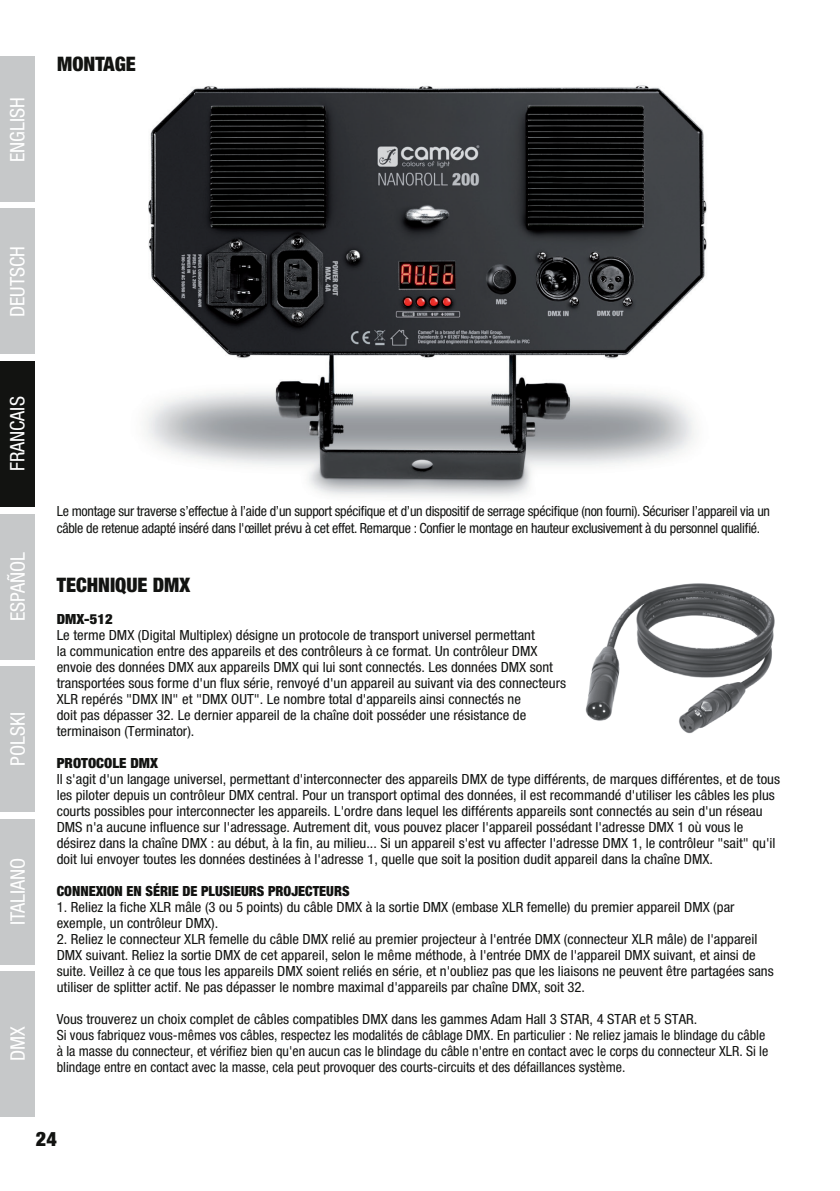
<style>
.page{position:relative;width:840px;height:1191px;background:#fff}
.page>*{position:absolute;margin:0;border:0;box-sizing:border-box;transform-origin:0 0}
.t1{font:condensed 20px "Helvetica Neue LT Std";color:#fff}
.t2{font:900 condensed 20px "Helvetica Neue LT Pro";color:#121311}
.t3{font:900 condensed 20px "Helvetica Neue LT Std";color:#121311}
.t4{font:condensed 14px/16px "Helvetica Neue LT Pro";color:#121311;scale:1.05 1}
.t5{font:condensed 14px/16.8px "Helvetica Neue LT Pro";letter-spacing:-.02em;color:#121311}
.t6{font:900 condensed 14px "Helvetica Neue LT Pro";color:#121311}
.t7{font:900 condensed 14px "Helvetica Neue LT Pro";color:#121311;scale:1.05 1}
</style>
<div class="page">
<div style="left:0;top:57px;width:35px;height:145px;background:#c6c8c9"></div>
<div style="left:0;top:209px;width:35px;height:145px;background:#c6c8c9"></div>
<div style="left:0;top:361px;width:35px;height:146px;background:#121311"></div>
<div style="left:0;top:514px;width:35px;height:146px;background:#c6c8c9"></div>
<div style="left:0;top:666px;width:35px;height:146px;background:#c6c8c9"></div>
<div style="left:0;top:819px;width:35px;height:145px;background:#c6c8c9"></div>
<div style="left:0;top:971px;width:35px;height:145px;background:#c6c8c9"></div>
<img style="left:145px;top:85px;width:562px;height:412px">
<img style="left:585px;top:583px;width:190px;height:151px">
<h1 class="t1" style="left:6px;top:162px;width:66px;rotate:-90deg">ENGLISH</h1>
<h1 class="t2" style="left:57px;top:52px;width:80px">MONTAGE</h1>
<h1 class="t1" style="left:6px;top:317px;width:73px;rotate:-90deg">DEUTSCH</h1>
<h1 class="t1" style="left:6px;top:471px;width:76px;rotate:-90deg">FRANCAIS</h1>
<h1 class="t1" style="left:6px;top:621px;width:71px;rotate:-90deg">ESPAÑOL</h1>
<h1 class="t1" style="left:6px;top:765px;width:55px;rotate:-90deg">POLSKI</h1>
<h1 class="t1" style="left:6px;top:925px;width:69px;rotate:-90deg">ITALIANO</h1>
<h1 class="t1" style="left:6px;top:1061px;width:36px;rotate:-90deg">DMX</h1>
<p class="t5" style="left:57px;top:502px;width:714px">Le montage sur traverse s’effectue à l’aide d’un support spécifique et d’un dispositif de serrage spécifique (non fourni). Sécuriser l’appareil via un câble de retenue adapté inséré dans l'œillet prévu à cet effet. Remarque : Confier le montage en hauteur exclusivement à du personnel qualifié.</p>
<h1 class="t2" style="left:57px;top:573px;width:135px">TECHNIQUE DMX</h1>
<p class="t7" style="left:57px;top:611px;width:55px">DMX-512</p>
<p class="t4" style="left:57px;top:627px;width:486px">Le terme DMX (Digital Multiplex) désigne un protocole de transport universel permettant<br>la communication entre des appareils et des contrôleurs à ce format. Un contrôleur DMX envoie des données DMX aux appareils DMX qui lui sont connectés. Les données DMX sont transportées sous forme d'un flux série, renvoyé d'un appareil au suivant via des connecteurs XLR repérés "DMX IN" et "DMX OUT". Le nombre total d'appareils ainsi connectés ne<br>doit pas dépasser 32. Le dernier appareil de la chaîne doit posséder une résistance de terminaison (Terminator).</p>
<p class="t7" style="left:57px;top:755px;width:98px">PROTOCOLE DMX</p>
<p class="t4" style="left:57px;top:771px;width:690px">Il s'agit d'un langage universel, permettant d'interconnecter des appareils DMX de type différents, de marques différentes, et de tous les piloter depuis un contrôleur DMX central. Pour un transport optimal des données, il est recommandé d'utiliser les câbles les plus courts possibles pour interconnecter les appareils. L'ordre dans lequel les différents appareils sont connectés au sein d'un réseau DMS n'a aucune influence sur l'adressage. Autrement dit, vous pouvez placer l'appareil possédant l'adresse DMX 1 où vous le désirez dans la chaîne DMX : au début, à la fin, au milieu... Si un appareil s'est vu affecter l'adresse DMX 1, le contrôleur "sait" qu'il doit lui envoyer toutes les données destinées à l'adresse 1, quelle que soit la position dudit appareil dans la chaîne DMX.</p>
<p class="t6" style="left:57px;top:883px;width:294px">CONNEXION EN SÉRIE DE PLUSIEURS PROJECTEURS</p>
<p class="t4" style="left:57px;top:899px;width:646px">1. Reliez la fiche XLR mâle (3 ou 5 points) du câble DMX à la sortie DMX (embase XLR femelle) du premier appareil DMX (par exemple, un contrôleur DMX).</p>
<p class="t4" style="left:57px;top:931px;width:684px">2. Reliez le connecteur XLR femelle du câble DMX relié au premier projecteur à l'entrée DMX (connecteur XLR mâle) de l'appareil DMX suivant. Reliez la sortie DMX de cet appareil, selon le même méthode, à l'entrée DMX de l'appareil DMX suivant, et ainsi de suite. Veillez à ce que tous les appareils DMX soient reliés en série, et n'oubliez pas que les liaisons ne peuvent être partagées sans utiliser de splitter actif. Ne pas dépasser le nombre maximal d'appareils par chaîne DMX, soit 32.</p>
<p class="t4" style="left:57px;top:1011px;width:679px">Vous trouverez un choix complet de câbles compatibles DMX dans les gammes Adam Hall 3 STAR, 4 STAR et 5 STAR.<br>Si vous fabriquez vous-mêmes vos câbles, respectez les modalités de câblage DMX. En particulier : Ne reliez jamais le blindage du câble à la masse du connecteur, et vérifiez bien qu'en aucun cas le blindage du câble n'entre en contact avec le corps du connecteur XLR. Si le blindage entre en contact avec la masse, cela peut provoquer des courts-circuits et des défaillances système.</p>
<h1 class="t3" style="left:36px;top:1126px;width:22px">24</h1>
</div>
